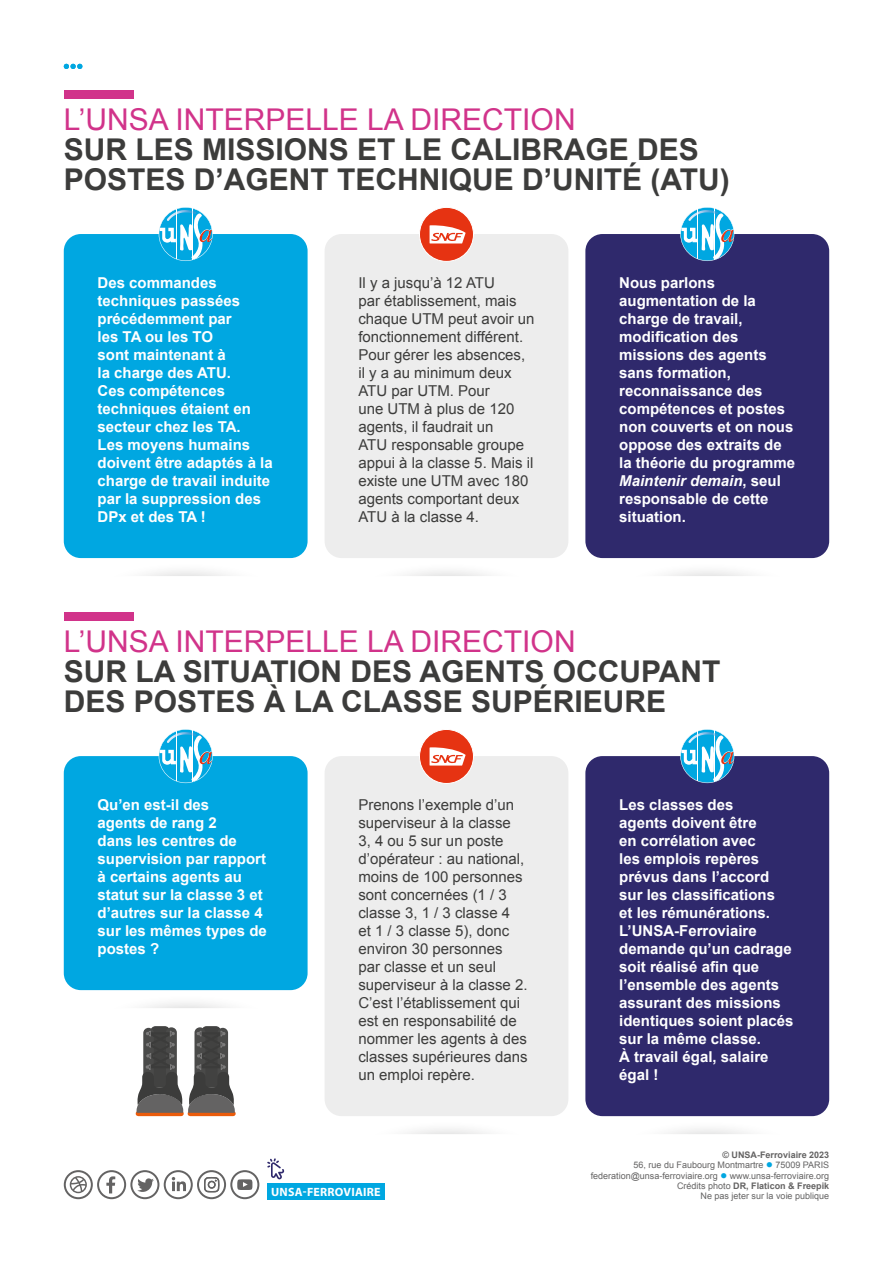
<style>
.page{position:relative;width:893px;height:1263px;background:#fff}
.page>*{position:absolute;margin:0;border:0;box-sizing:border-box;transform-origin:0 0}
.t1{font:700 30px/30px "Arial";color:#3c3c3b}
.t2{font:30px "Arial";color:#d1338a}
.t3{font:700 15px/18px "Arial";color:#fff}
.t4{font:15px/18px "Arial";color:#3c3c3b}
.t5{font:700 12px "Myriad Pro";letter-spacing:.02em;color:#fff}
.t6{font:9px/10.4px "Arial";color:#646363;text-align:right}
.s1{font-style:italic}
.s2{font-weight:700}
.s3{color:#00a7e1}
</style>
<div class="page">
<div style="left:267px;top:1183px;width:118px;height:16px;background:#00a7e1"></div>
<svg style="left:64px;top:1170px;width:195px;height:29px"></svg>
<svg style="left:267px;top:1158px;width:17px;height:22px"></svg>
<div style="left:64px;top:90px;width:70px;height:8px;background:#d1338a"></div>
<div style="left:64px;top:612px;width:70px;height:8px;background:#d1338a"></div>
<div style="left:64px;top:234px;width:244px;height:324px;background:#00a7e1;border-radius:17px"></div>
<div style="left:64px;top:756px;width:244px;height:234px;background:#00a7e1;border-radius:17px"></div>
<div style="left:325px;top:234px;width:243px;height:324px;background:#ededed;border-radius:17px"></div>
<div style="left:325px;top:756px;width:243px;height:360px;background:#ededed;border-radius:17px"></div>
<div style="left:585px;top:234px;width:244px;height:324px;background:#2f296c;border-radius:17px"></div>
<div style="left:585px;top:756px;width:244px;height:360px;background:#2f296c;border-radius:17px"></div>
<svg style="left:159px;top:207px;width:54px;height:54px"></svg>
<hr style="left:176px;top:209px;width:1px;height:50px;background:#fff">
<svg style="left:159px;top:729px;width:54px;height:54px"></svg>
<hr style="left:176px;top:731px;width:1px;height:50px;background:#fff">
<svg style="left:680px;top:207px;width:54px;height:54px"></svg>
<hr style="left:697px;top:209px;width:1px;height:50px;background:#fff">
<svg style="left:680px;top:729px;width:54px;height:54px"></svg>
<hr style="left:697px;top:731px;width:1px;height:50px;background:#fff">
<div style="left:419px;top:207px;width:54px;height:54px;background:#e63312;border-radius:50%"></div>
<svg style="left:430px;top:225px;width:36px;height:18px"></svg>
<div style="left:419px;top:207px;width:55px;height:55px;border:1px solid #fff;border-radius:50%"></div>
<div style="left:419px;top:729px;width:54px;height:54px;background:#e63312;border-radius:50%"></div>
<svg style="left:430px;top:747px;width:36px;height:18px"></svg>
<div style="left:419px;top:729px;width:55px;height:55px;border:1px solid #fff;border-radius:50%"></div>
<svg style="left:64px;top:64px;width:18px;height:5px"></svg>
<svg style="left:146px;top:571px;width:80px;height:5px"></svg>
<svg style="left:146px;top:1003px;width:80px;height:5px"></svg>
<svg style="left:407px;top:571px;width:80px;height:5px"></svg>
<svg style="left:407px;top:1129px;width:80px;height:5px"></svg>
<svg style="left:668px;top:571px;width:80px;height:5px"></svg>
<svg style="left:668px;top:1129px;width:80px;height:5px"></svg>
<div style="left:150px;top:1026px;width:20px;height:62px;background:#424241;border-radius:5px"></div>
<div style="left:143px;top:1028px;width:11px;height:54px;background:#4a4a49;border-radius:5px"></div>
<div style="left:166px;top:1027px;width:11px;height:56px;background:#4a4a49;border-radius:5px"></div>
<div style="left:138px;top:1111px;width:43px;height:5px;background:#ea5b0b"></div>
<div style="left:201px;top:1026px;width:20px;height:62px;background:#424241;border-radius:5px"></div>
<div style="left:217px;top:1028px;width:11px;height:54px;background:#4a4a49;border-radius:5px"></div>
<div style="left:194px;top:1027px;width:11px;height:56px;background:#4a4a49;border-radius:5px"></div>
<div style="left:190px;top:1111px;width:43px;height:5px;background:#ea5b0b"></div>
<svg style="left:137px;top:1030px;width:98px;height:83px"></svg>
<h1 class="t2" style="left:64px;top:100px;width:513px">L’UNSA INTERPELLE LA DIRECTION</h1>
<h1 class="t1" style="left:64px;top:135px;width:668px">SUR LES MISSIONS ET LE CALIBRAGE DES<br>POSTES D’AGENT TECHNIQUE D’UNITÉ (ATU)</h1>
<p class="t3" style="left:98px;top:274px;width:177px">Des commandes techniques passées précédemment par<br>les TA ou les TO<br>sont maintenant à<br>la charge des ATU.<br>Ces compétences techniques étaient en secteur chez les TA.<br>Les moyens humains doivent être adaptés à la charge de travail induite par la suppression des<br>DPx et des TA !</p>
<p class="t4" style="left:358px;top:274px;width:178px">Il y a jusqu’à 12 ATU<br>par établissement, mais chaque UTM peut avoir un fonctionnement différent.<br>Pour gérer les absences, il y a au minimum deux<br>ATU par UTM. Pour<br>une UTM à plus de 120 agents, il faudrait un<br>ATU responsable groupe appui à la classe 5. Mais il existe une UTM avec 180 agents comportant deux<br>ATU à la classe 4.</p>
<p class="t3" style="left:619px;top:274px;width:177px">Nous parlons augmentation de la charge de travail, modification des missions des agents sans formation, reconnaissance des compétences et postes non couverts et on nous oppose des extraits de la théorie du programme<br><span class="s1">Maintenir demain</span>, seul responsable de cette situation.</p>
<h1 class="t2" style="left:64px;top:622px;width:513px">L’UNSA INTERPELLE LA DIRECTION</h1>
<h1 class="t1" style="left:64px;top:657px;width:658px">SUR LA SITUATION DES AGENTS OCCUPANT<br>DES POSTES À LA CLASSE SUPÉRIEURE</h1>
<p class="t3" style="left:98px;top:796px;width:171px">Qu’en est-il des<br>agents de rang 2<br>dans les centres de supervision par rapport à certains agents au statut sur la classe 3 et d’autres sur la classe 4 sur les mêmes types de postes ?</p>
<p class="t4" style="left:358px;top:796px;width:171px">Prenons l’exemple d’un superviseur à la classe<br>3, 4 ou 5 sur un poste d’opérateur : au national, moins de 100 personnes sont concernées (1 / 3 classe 3, 1 / 3 classe 4<br>et 1 / 3 classe 5), donc environ 30 personnes par classe et un seul superviseur à la classe 2.<br>C’est l’établissement qui est en responsabilité de nommer les agents à des classes supérieures dans un emploi repère.</p>
<p class="t5" style="left:271px;top:1184px;width:111px">UNSA-FERROVIAIRE</p>
<p class="t3" style="left:619px;top:796px;width:176px">Les classes des<br>agents doivent être<br>en corrélation avec<br>les emplois repères prévus dans l’accord sur les classifications<br>et les rémunérations.<br>L’UNSA-Ferroviaire demande qu’un cadrage soit réalisé afin que l’ensemble des agents assurant des missions identiques soient placés sur la même classe.<br>À travail égal, salaire égal !</p>
<p class="t6" style="left:591px;top:1149px;width:240px"><span class="s2">© UNSA-Ferroviaire 2023<br></span>56, rue du Faubourg Montmartre <span class="s3">●</span> 75009 PARIS federation@unsa-ferroviaire.org <span class="s3">●</span> www.unsa-ferroviaire.org Crédits photo <span class="s2">DR, Flaticon &amp; Freepik</span></p>
<p class="t6" style="left:701px;top:1191px;width:130px">Ne pas jeter sur la voie publique</p>
</div>
